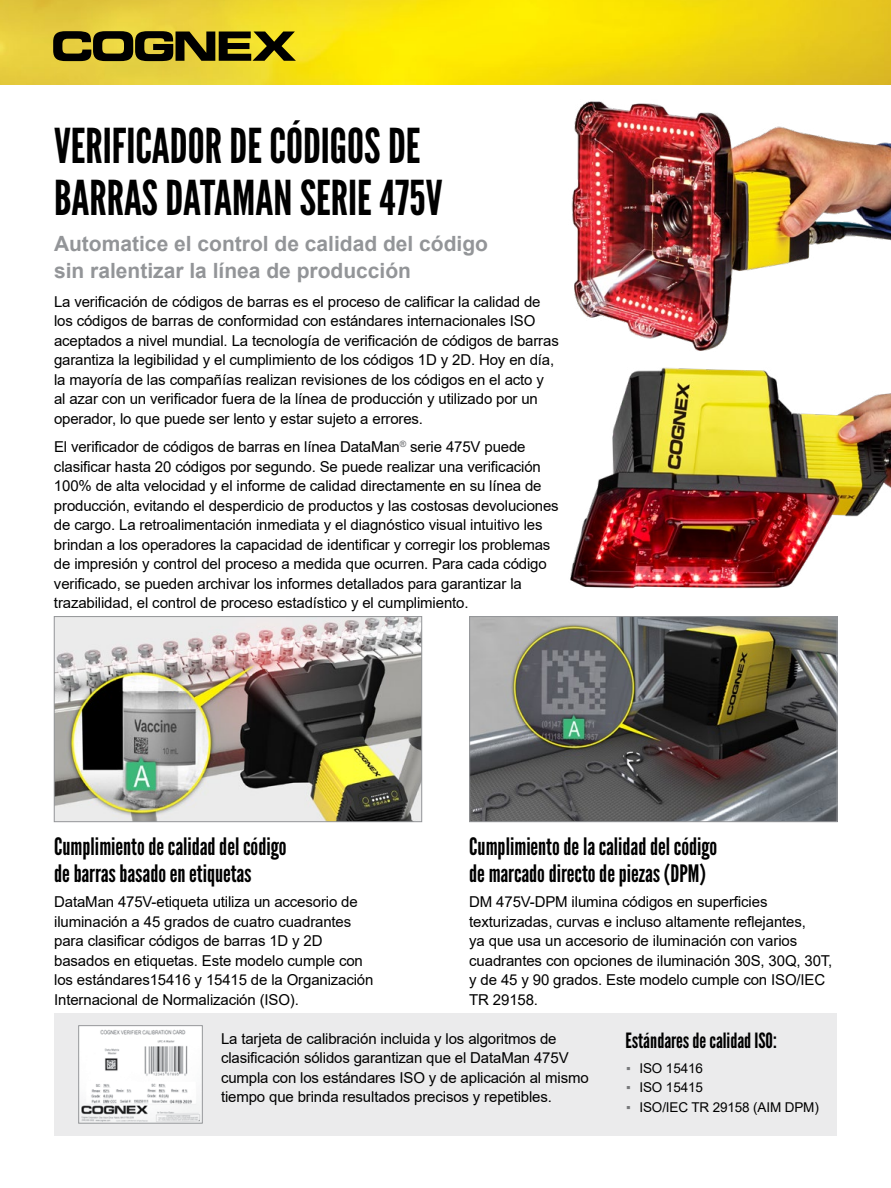
<style>
.page{position:relative;width:891px;height:1188px;background:#fff}
.page>*{position:absolute;margin:0;border:0;box-sizing:border-box;transform-origin:0 0}
.t1{font:48px/52.5px "League Gothic";color:#000}
.t2{font:24px/27px "League Gothic";color:#000}
.t3{font:700 21px/27px "Arial";color:#939598}
.t4{font:21px "League Gothic";color:#000}
.t5{font:15px/19.5px "Arial";letter-spacing:-.01em;color:#000}
.t6{font:13.5px "Arial";letter-spacing:-.01em;color:#000}
.s1{color:#77787b}
</style>
<div class="page">
<img style="left:0;top:0;width:891px;height:84px">
<svg style="left:53px;top:31px;width:243px;height:30px;background:#5a5215"></svg>
<img style="left:56px;top:618px;width:364px;height:202px">
<div style="left:54px;top:616px;width:368px;height:206px;border:1px solid #939598"></div>
<img style="left:471px;top:618px;width:365px;height:202px">
<div style="left:469px;top:616px;width:369px;height:206px;border:1px solid #939598"></div>
<img style="left:570px;top:367px;width:321px;height:222px">
<img style="left:571px;top:101px;width:320px;height:250px">
<div style="left:54px;top:1014px;width:783px;height:122px;background:#ebebec"></div>
<img style="left:80px;top:1027px;width:121px;height:95px">
<div style="left:78px;top:1025px;width:125px;height:99px;border:1px solid #939598"></div>
<h1 class="t1" style="left:54px;top:120px;width:390px">VERIFICADOR DE CÓDIGOS DE<br>BARRAS DATAMAN SERIE 475V</h1>
<h3 class="t3" style="left:54px;top:231px;width:436px">Automatice el control de calidad del código sin ralentizar la línea de producción</h3>
<p class="t5" style="left:54px;top:292px;width:506px">La verificación de códigos de barras es el proceso de calificar la calidad de los códigos de barras de conformidad con estándares internacionales ISO aceptados a nivel mundial. La tecnología de verificación de códigos de barras garantiza la legibilidad y el cumplimiento de los códigos 1D y 2D. Hoy en día, la mayoría de las compañías realizan revisiones de los códigos en el acto y al azar con un verificador fuera de la línea de producción y utilizado por un operador, lo que puede ser lento y estar sujeto a errores.</p>
<p class="t5" style="left:54px;top:437px;width:506px">El verificador de códigos de barras en línea DataMan<sup>®</sup> serie 475V puede clasificar hasta 20 códigos por segundo. Se puede realizar una verificación 100% de alta velocidad y el informe de calidad directamente en su línea de producción, evitando el desperdicio de productos y las costosas devoluciones de cargo. La retroalimentación inmediata y el diagnóstico visual intuitivo les brindan a los operadores la capacidad de identificar y corregir los problemas de impresión y control del proceso a medida que ocurren. Para cada código verificado, se pueden archivar los informes detallados para garantizar la trazabilidad, el control de proceso estadístico y el cumplimiento.</p>
<h2 class="t2" style="left:54px;top:833px;width:234px">Cumplimiento de calidad del código de barras basado en etiquetas</h2>
<p class="t5" style="left:54px;top:892px;width:321px">DataMan 475V-etiqueta utiliza un accesorio de iluminación a 45 grados de cuatro cuadrantes para clasificar códigos de barras 1D y 2D basados en etiquetas. Este modelo cumple con los estándares15416 y 15415 de la Organización Internacional de Normalización (ISO).</p>
<h2 class="t2" style="left:469px;top:833px;width:250px">Cumplimiento de la calidad del código de marcado directo de piezas (DPM)</h2>
<p class="t5" style="left:469px;top:892px;width:365px">DM 475V-DPM ilumina códigos en superficies texturizadas, curvas e incluso altamente reflejantes,<br>ya que usa un accesorio de iluminación con varios cuadrantes con opciones de iluminación 30S, 30Q, 30T, y de 45 y 90 grados. Este modelo cumple con ISO/IEC TR 29158.</p>
<p class="t5" style="left:221px;top:1028px;width:369px">La tarjeta de calibración incluida y los algoritmos de clasificación sólidos garantizan que el DataMan 475V cumpla con los estándares ISO y de aplicación al mismo tiempo que brinda resultados precisos y repetibles.</p>
<h3 class="t4" style="left:626px;top:1028px;width:153px">Estándares de calidad ISO:</h3>
<p class="t6" style="left:626px;top:1059px;width:78px"><span class="s1">▪</span> ISO 15416</p>
<p class="t6" style="left:626px;top:1078px;width:78px"><span class="s1">▪</span> ISO 15415</p>
<p class="t6" style="left:626px;top:1098px;width:194px"><span class="s1">▪</span> ISO/IEC TR 29158 (AIM DPM)</p>
</div>
